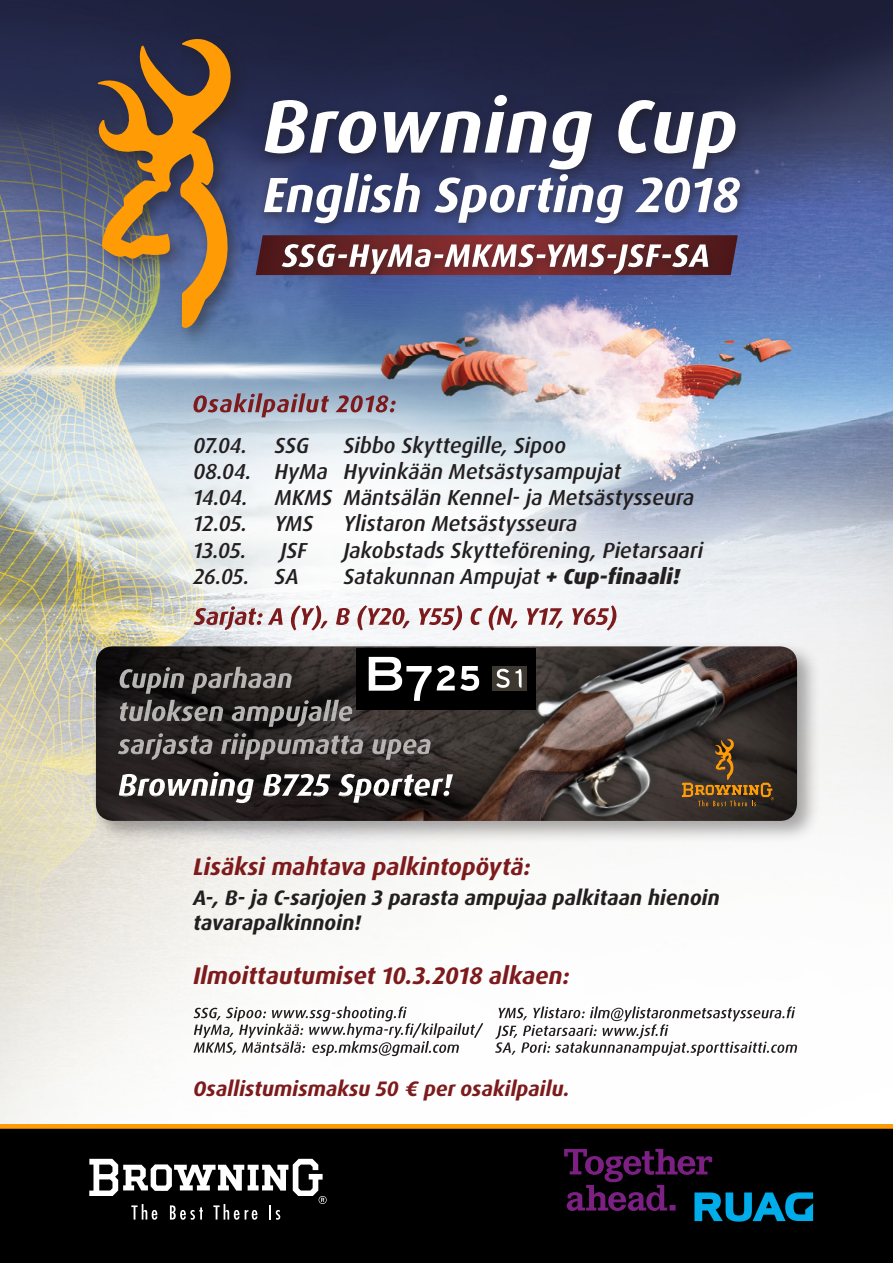
<style>
.page{position:relative;width:893px;height:1263px;background:#fff}
.page>*{position:absolute;margin:0;border:0;box-sizing:border-box;transform-origin:0 0}
.t1{font:italic 700 24px "Dax OT";color:#7d1a1c}
.t2{font:italic 500 21.75px "Dax OT";color:#231f20}
.t3{font:italic 700 21px "Dax OT";color:#231f20}
.t4{font:italic 700 21px "Dax OT";color:#7d1a1c}
.s1{font-weight:800}
</style>
<div class="page">
<img style="left:0;top:0;width:893px;height:1125px">
<div style="left:91px;top:641px;width:729px;height:203px;background:#231f20;opacity:.38"></div>
<img style="left:96px;top:646px;width:701px;height:175px">
<svg style="left:682px;top:739px;width:92px;height:67px;background:#543f26"></svg>
<svg style="left:118px;top:648px;width:418px;height:112px;background:#3c3837"></svg>
<svg style="left:119px;top:772px;width:334px;height:31px"></svg>
<div style="left:0;top:1125px;width:893px;height:138px;background:#000"></div>
<svg style="left:0;top:1125px;width:893px;height:4px;background:#ee9204"></svg>
<svg style="left:89px;top:1159px;width:238px;height:61px"></svg>
<svg style="left:193px;top:605px;width:423px;height:25px"></svg>
<div style="left:92px;top:33px;width:157px;height:313px;background:#231f20;opacity:.49"></div>
<svg style="left:97px;top:37px;width:135px;height:291px;background:#886c4b"></svg>
<div style="left:258px;top:90px;width:493px;height:196px;background:#231f20;opacity:.5"></div>
<svg style="left:256px;top:235px;width:482px;height:40px"></svg>
<svg style="left:264px;top:95px;width:476px;height:128px"></svg>
<svg style="left:193px;top:393px;width:203px;height:24px;background:#9b8c9a"></svg>
<svg style="left:193px;top:1006px;width:290px;height:50px"></svg>
<svg style="left:495px;top:1006px;width:302px;height:50px"></svg>
<svg style="left:564px;top:1149px;width:249px;height:72px"></svg>
<p class="t2" style="left:193px;top:432px;width:55px">07.04.</p>
<p class="t2" style="left:275px;top:432px;width:36px">SSG</p>
<p class="t2" style="left:344px;top:432px;width:224px">Sibbo Skyttegille, Sipoo</p>
<p class="t2" style="left:193px;top:458px;width:429px">08.04. HyMa Hyvinkään Metsästysampujat</p>
<p class="t2" style="left:193px;top:484px;width:503px">14.04. MKMS Mäntsälän Kennel- ja Metsästysseura</p>
<p class="t2" style="left:193px;top:510px;width:55px">12.05.</p>
<p class="t2" style="left:275px;top:510px;width:40px">YMS</p>
<p class="t2" style="left:344px;top:510px;width:235px">Ylistaron Metsästysseura</p>
<p class="t2" style="left:193px;top:536px;width:55px">13.05.</p>
<p class="t2" style="left:281px;top:536px;width:28px">JSF</p>
<p class="t2" style="left:344px;top:536px;width:361px">Jakobstads Skytteförening, Pietarsaari</p>
<p class="t2" style="left:193px;top:562px;width:107px">26.05. SA</p>
<p class="t2" style="left:344px;top:562px;width:338px">Satakunnan Ampujat <span class="s1">+ Cup-finaali!</span></p>
<p class="t1" style="left:193px;top:851px;width:339px">Lisäksi mahtava palkintopöytä:</p>
<p class="t3" style="left:193px;top:884px;width:528px">A-, B- ja C-sarjojen 3 parasta ampujaa palkitaan hienoin</p>
<p class="t3" style="left:193px;top:909px;width:169px">tavarapalkinnoin!</p>
<p class="t1" style="left:193px;top:960px;width:378px">Ilmoittautumiset 10.3.2018 alkaen:</p>
<p class="t4" style="left:193px;top:1075px;width:378px">Osallistumismaksu 50 € per osakilpailu.</p>
</div>
